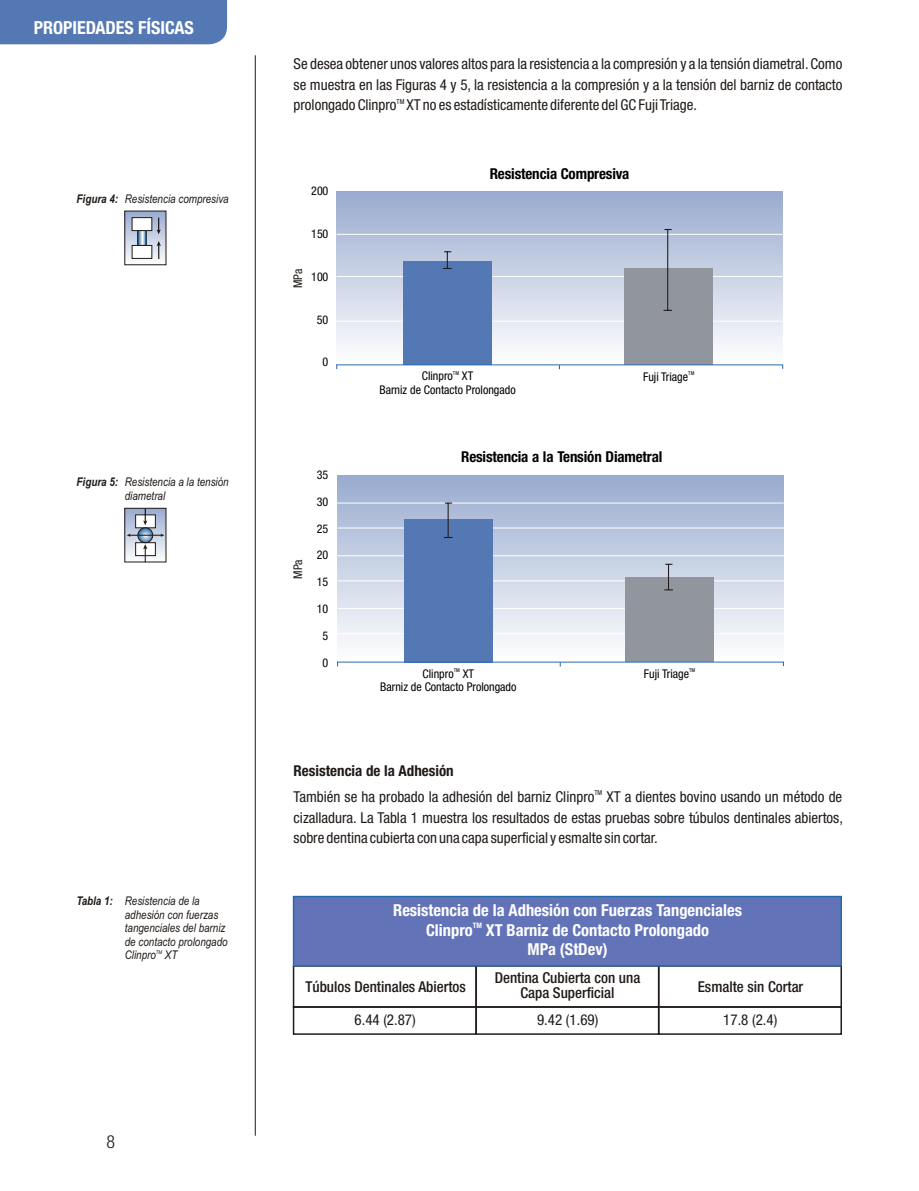
<style>
.page{position:relative;width:919px;height:1191px;background:#fff}
.page>*{position:absolute;margin:0;border:0;box-sizing:border-box;transform-origin:0 0}
.t1{font:700 condensed 18px "Helvetica Neue";color:#fff}
.t2{font:300 condensed 18px "Helvetica Neue";color:#1f1a17}
.t3{font:700 condensed 16.5px/19.5px "Helvetica Neue";color:#fff;text-align:center}
.t4{font:condensed 15px/20.5px "Helvetica Neue";color:#1f1a17}
.t5{font:500 condensed 15px/15.8px "Helvetica Neue";color:#1f1a17;text-align:center}
.t6{font:700 condensed 15px "Helvetica Neue";letter-spacing:-.01em;color:#000}
.t7{font:700 condensed 15px "Helvetica Neue";color:#1f1a17}
.t8{font:italic 12px/13.5px "Arial Narrow";color:#1f1a17}
.t9{font:condensed 12px/13.8px "Helvetica Neue";color:#000;text-align:center}
.t10{font:italic 700 12px "Arial Narrow";color:#1f1a17}
.t11{font:condensed 12px "Helvetica Neue";letter-spacing:-.02em;color:#1f1a17}
.t12{font:700 condensed 7.5px "Helvetica Neue";color:#fff}
.t13{font:condensed 6.75px "Helvetica Neue";color:#1f1a17}
.t14{font:condensed 5.25px "Helvetica Neue";color:#000}
.t15{font:italic 5.25px "Arial Narrow";color:#1f1a17}
.s1{font-weight:700}
</style>
<div class="page">
<div style="left:293px;top:1006px;width:184px;height:28px;border:1px solid #1f1a17"></div>
<div style="left:475px;top:965px;width:184px;height:42px;border:1px solid #1f1a17"></div>
<div style="left:475px;top:1006px;width:184px;height:28px;border:1px solid #1f1a17"></div>
<div style="left:658px;top:1006px;width:183px;height:28px;border:1px solid #1f1a17"></div>
<div style="left:0;top:0;width:227px;height:44px;background:#5478b3"></div>
<hr style="left:255px;top:55px;width:1px;height:1080px;background:#1f1a17">
<svg style="left:126px;top:213px;width:38px;height:47px"></svg>
<svg style="left:139px;top:232px;width:5px;height:12px"></svg>
<div style="left:137px;top:230px;width:9px;height:16px;border:1px solid #1f1a17"></div>
<div style="left:132px;top:217px;width:20px;height:14px;background:#fff;border:1px solid #1f1a17"></div>
<div style="left:132px;top:245px;width:20px;height:14px;background:#fff;border:1px solid #1f1a17"></div>
<svg style="left:157px;top:241px;width:4px;height:18px"></svg>
<svg style="left:157px;top:218px;width:4px;height:16px"></svg>
<div style="left:293px;top:895px;width:548px;height:71px;background:#6373b8;border:1px solid #246bab"></div>
<div style="left:336px;top:192px;width:446px;height:172px;background:linear-gradient(to bottom,#99abce,#fefefe)"></div>
<hr style="left:336px;top:321px;width:446px;height:1px;background:#fff">
<hr style="left:336px;top:234px;width:446px;height:1px;background:#fff">
<hr style="left:336px;top:276px;width:446px;height:1px;background:#fff">
<div style="left:403px;top:261px;width:89px;height:104px;background:#5478b3"></div>
<div style="left:624px;top:268px;width:89px;height:97px;background:#91969e"></div>
<svg style="left:443px;top:251px;width:8px;height:18px"></svg>
<hr style="left:667px;top:229px;width:1px;height:81px;background:#1f1a17">
<hr style="left:336px;top:364px;width:446px;height:1px;background:#296bab">
<svg style="left:126px;top:510px;width:38px;height:47px"></svg>
<div style="left:124px;top:508px;width:42px;height:54px;border:1px solid #1f1a17"></div>
<div style="left:135px;top:514px;width:21px;height:14px;background:#fff;border:1px solid #1f1a17"></div>
<div style="left:135px;top:542px;width:21px;height:14px;background:#fff;border:1px solid #1f1a17"></div>
<svg style="left:143px;top:544px;width:4px;height:18px"></svg>
<svg style="left:143px;top:508px;width:4px;height:17px"></svg>
<svg style="left:138px;top:528px;width:15px;height:14px"></svg>
<div style="left:137px;top:527px;width:16px;height:16px;border:1px solid #1f1a17;border-radius:7px"></div>
<hr style="left:129px;top:535px;width:33px;height:1px;background:#1f1a17">
<div style="left:337px;top:475px;width:446px;height:187px;background:linear-gradient(to bottom,#9aaccf,#fefeff)"></div>
<hr style="left:337px;top:633px;width:448px;height:1px;background:#fff">
<hr style="left:336px;top:502px;width:447px;height:1px;background:#fff">
<hr style="left:337px;top:527px;width:447px;height:1px;background:#fff">
<hr style="left:337px;top:555px;width:447px;height:1px;background:#fff">
<hr style="left:337px;top:580px;width:448px;height:1px;background:#fff">
<hr style="left:337px;top:608px;width:447px;height:1px;background:#fff">
<div style="left:404px;top:519px;width:89px;height:143px;background:#5478b3"></div>
<hr style="left:447px;top:503px;width:1px;height:34px;background:#1f1a17">
<div style="left:625px;top:577px;width:89px;height:85px;background:#91969e"></div>
<svg style="left:664px;top:564px;width:8px;height:26px"></svg>
<hr style="left:337px;top:661px;width:446px;height:1px;background:#296bab">
<p class="t1" style="left:34px;top:20px;width:162px">PROPIEDADES FÍSICAS</p>
<p class="t8" style="left:77px;top:193px;width:154px"><span class="s1">Figura 4:</span> Resistencia compresiva</p>
<p class="t8" style="left:125px;top:476px;width:105px;text-indent:-48px"><span class="s1">Figura 5:</span> Resistencia a la tensión diametral</p>
<p class="t10" style="left:77px;top:896px;width:38px">Tabla 1:</p>
<p class="t8" style="left:125px;top:895px;width:104px">Resistencia de la adhesión con fuerzas tangenciales del barniz de contacto prolongado</p>
<p class="t15" style="left:156px;top:950px;width:8px">TM</p>
<p class="t8" style="left:125px;top:949px;width:54px">Clinpro XT</p>
<p class="t2" style="left:106px;top:1134px;width:10px">8</p>
<p class="t4" style="left:293px;top:55px;width:550px">Se desea obtener unos valores altos para la resistencia a la compresión y a la tensión diametral. Como se muestra en las Figuras 4 y 5, la resistencia a la compresión y a la tensión del barniz de contacto</p>
<p class="t13" style="left:396px;top:98px;width:9px">TM</p>
<p class="t4" style="left:293px;top:96px;width:405px">prolongado Clinpro XT no es estadísticamente diferente del GC Fuji Triage.</p>
<p class="t11" style="left:292px;top:288px;width:21px;rotate:-90deg">MPa</p>
<p class="t9" style="left:311px;top:185px;width:19px">200</p>
<p class="t9" style="left:311px;top:228px;width:19px">150</p>
<p class="t9" style="left:311px;top:270px;width:19px">100</p>
<p class="t9" style="left:317px;top:313px;width:13px">50</p>
<p class="t9" style="left:322px;top:356px;width:7px">0</p>
<p class="t11" style="left:292px;top:578px;width:21px;rotate:-90deg">MPa</p>
<p class="t9" style="left:317px;top:469px;width:13px">35</p>
<p class="t9" style="left:317px;top:495px;width:13px">30</p>
<p class="t9" style="left:317px;top:522px;width:13px">25</p>
<p class="t9" style="left:317px;top:549px;width:13px">20</p>
<p class="t9" style="left:317px;top:576px;width:13px">15</p>
<p class="t9" style="left:317px;top:602px;width:13px">10</p>
<p class="t9" style="left:322px;top:629px;width:7px">5</p>
<p class="t9" style="left:322px;top:656px;width:7px">0</p>
<p class="t6" style="left:489px;top:167px;width:141px">Resistencia Compresiva</p>
<p class="t14" style="left:453px;top:371px;width:8px">TM</p>
<p class="t9" style="left:379px;top:370px;width:138px">Clinpro XT<br>Barniz de Contacto Prolongado</p>
<p class="t14" style="left:688px;top:371px;width:8px">TM</p>
<p class="t9" style="left:643px;top:370px;width:47px">Fuji Triage</p>
<p class="t6" style="left:461px;top:450px;width:203px">Resistencia a la Tensión Diametral</p>
<p class="t14" style="left:453px;top:668px;width:8px">TM</p>
<p class="t9" style="left:380px;top:667px;width:138px">Clinpro XT<br>Barniz de Contacto Prolongado</p>
<p class="t14" style="left:689px;top:668px;width:8px">TM</p>
<p class="t9" style="left:643px;top:667px;width:47px">Fuji Triage</p>
<p class="t7" style="left:293px;top:765px;width:162px">Resistencia de la Adhesión</p>
<p class="t4" style="left:293px;top:787px;width:551px;text-align:justify">También se ha probado la adhesión del barniz Clinpro XT a dientes bovino usando un método de cizalladura. La Tabla 1 muestra los resultados de estas pruebas sobre túbulos dentinales abiertos, sobre dentina cubierta con una capa superficial y esmalte sin cortar.</p>
<p class="t13" style="left:594px;top:790px;width:9px">TM</p>
<p class="t3" style="left:393px;top:902px;width:350px">Resistencia de la Adhesión con Fuerzas Tangenciales</p>
<p class="t12" style="left:472px;top:922px;width:11px">TM</p>
<p class="t3" style="left:426px;top:921px;width:284px">Clinpro XT Barniz de Contacto Prolongado<br>MPa (StDev)</p>
<p class="t5" style="left:305px;top:979px;width:162px">Túbulos Dentinales Abiertos</p>
<p class="t5" style="left:494px;top:970px;width:147px">Dentina Cubierta con una<br>Capa Superficial</p>
<p class="t5" style="left:697px;top:979px;width:107px">Esmalte sin Cortar</p>
<p class="t4" style="left:354px;top:1010px;width:63px">6.44 (2.87)</p>
<p class="t4" style="left:537px;top:1010px;width:63px">9.42 (1.69)</p>
<p class="t4" style="left:723px;top:1010px;width:56px">17.8 (2.4)</p>
</div>
